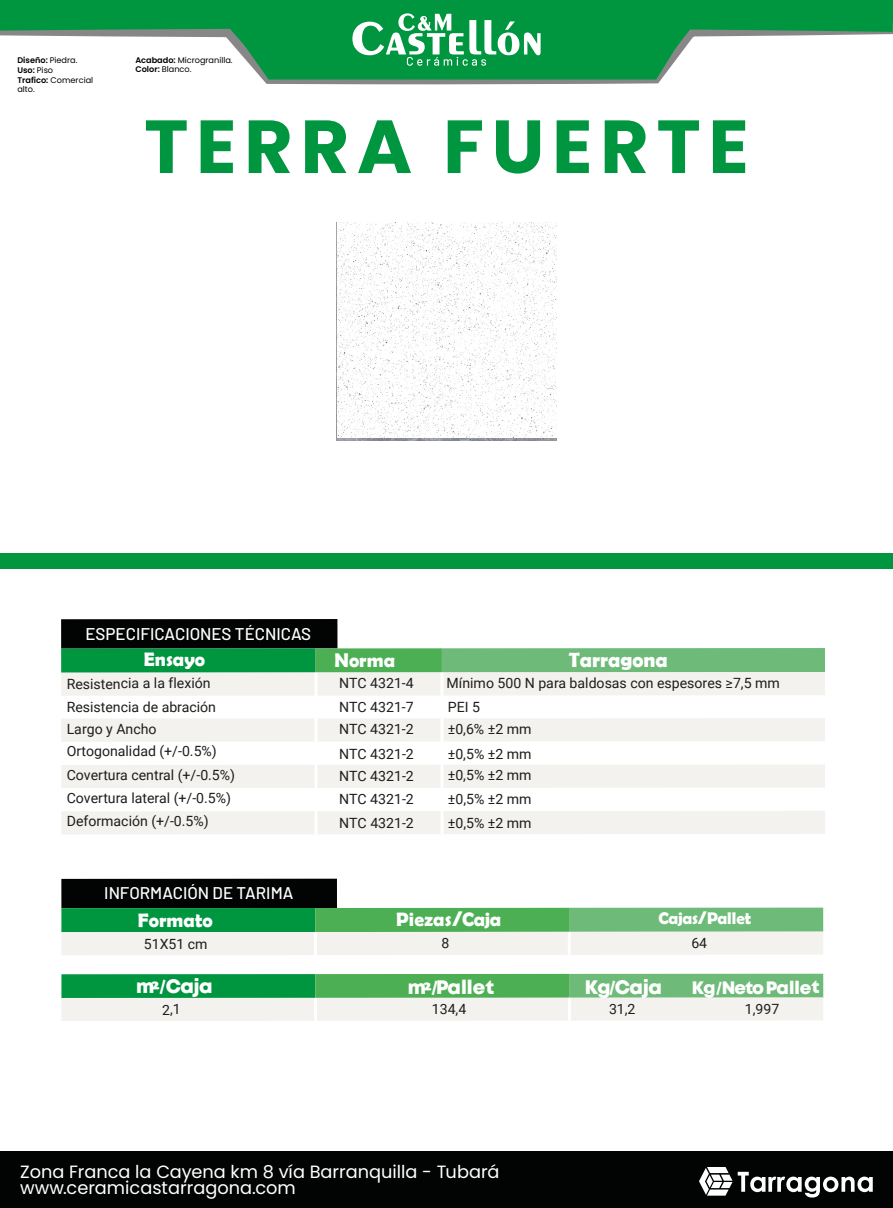
<style>
.page{position:relative;width:893px;height:1208px;background:#fff}
.page>*{position:absolute;margin:0;border:0;box-sizing:border-box;transform-origin:0 0}
.t1{font:700 75px "Poppins";letter-spacing:.1em;color:#009640}
.t2{font:700 21px "Berlin Sans FB Demi";color:#fff}
.t3{font:700 19.5px "Berlin Sans FB Demi";color:#fff}
.t4{font:19.5px "Mont Heavy DEMO";letter-spacing:-.02em;color:#fff}
.t5{font:18px "Mont Heavy DEMO";letter-spacing:-.04em;color:#fff}
.t6{font:17.7px/16.5px "Poppins";color:#fff}
.t7{font:500 16.95px "Barlow";color:#fff}
.t8{font:700 16.95px "Berlin Sans FB Demi";letter-spacing:-.02em;color:#fff}
.t9{font:14.1px/23.4px "Roboto";color:#1d1d1b}
.t10{font:8.25px/9.8px "Poppins";color:#000}
.s1{font-weight:600}
.s2{font-family:"Cocogoose";font-weight:400}
.s3{font-family:"Berlin Sans FB Demi";font-weight:700}
</style>
<div class="page">
<hr style="left:263px;top:80px;width:398px;height:4px;background:#878787">
<svg style="left:0;top:0;width:893px;height:80px;fill:#009640"></svg>
<svg style="left:352px;top:13px;width:189px;height:53px"></svg>
<div style="left:0;top:553px;width:893px;height:16px;background:#009640"></div>
<div style="left:61px;top:619px;width:276px;height:29px;background:#020303"></div>
<div style="left:61px;top:648px;width:255px;height:25px;background:#009640"></div>
<div style="left:316px;top:648px;width:126px;height:24px;background:#4daf54"></div>
<div style="left:442px;top:648px;width:383px;height:24px;background:#6eba78"></div>
<div style="left:61px;top:672px;width:764px;height:24px;background:#f4f2ef"></div>
<div style="left:61px;top:718px;width:764px;height:24px;background:#f4f2ef"></div>
<div style="left:61px;top:765px;width:764px;height:23px;background:#f4f2ef"></div>
<div style="left:61px;top:811px;width:764px;height:23px;background:#f4f2ef"></div>
<hr style="left:314px;top:673px;width:4px;height:161px;background:#fff">
<hr style="left:440px;top:672px;width:4px;height:162px;background:#fff">
<div style="left:61px;top:878px;width:276px;height:30px;background:#020303"></div>
<div style="left:61px;top:908px;width:254px;height:24px;background:#009640"></div>
<div style="left:315px;top:908px;width:254px;height:24px;background:#4daf54"></div>
<div style="left:569px;top:907px;width:254px;height:25px;background:#6eba78"></div>
<div style="left:61px;top:974px;width:254px;height:24px;background:#009640"></div>
<div style="left:315px;top:974px;width:254px;height:24px;background:#4daf54"></div>
<div style="left:569px;top:973px;width:254px;height:25px;background:#6eba78"></div>
<div style="left:61px;top:931px;width:762px;height:24px;background:#f4f2ef"></div>
<hr style="left:314px;top:932px;width:3px;height:23px;background:#fff">
<hr style="left:568px;top:932px;width:3px;height:23px;background:#fff">
<div style="left:61px;top:997px;width:762px;height:24px;background:#f4f2ef"></div>
<hr style="left:314px;top:998px;width:3px;height:23px;background:#fff">
<hr style="left:568px;top:998px;width:3px;height:22px;background:#fff">
<div style="left:0;top:1152px;width:893px;height:56px;background:#020303"></div>
<svg style="left:699px;top:1167px;width:33px;height:28px"></svg>
<svg style="left:738px;top:1171px;width:135px;height:26px"></svg>
<img style="left:338px;top:222px;width:218px;height:215px">
<p class="t10" style="left:17px;top:55px;width:77px"><span class="s1">Diseño:</span> Piedra.<br><span class="s1">Uso:</span> Piso<br><span class="s1">Trafico:</span> Comercial alto.</p>
<p class="t10" style="left:135px;top:55px;width:99px"><span class="s1">Acabado:</span> Microgranilla.<br><span class="s1">Color:</span> Blanco.</p>
<h1 class="t1" style="left:144px;top:103px;width:606px">TERRA FUERTE</h1>
<p class="t7" style="left:85px;top:622px;width:227px">ESPECIFICACIONES TÉCNICAS</p>
<p class="t9" style="left:67px;top:671px;width:145px">Resistencia a la flexión</p>
<p class="t9" style="left:339px;top:671px;width:76px;line-height:23.9px">NTC 4321-4<br>NTC 4321-7</p>
<p class="t9" style="left:339px;top:716px;width:76px;line-height:24.8px">NTC 4321-2<br>NTC 4321-2</p>
<p class="t9" style="left:339px;top:764px;width:76px;text-align:justify">NTC 4321-2<br>NTC 4321-2<br>NTC 4321-2</p>
<h3 class="t3" style="left:144px;top:648px;width:63px">Ensayo</h3>
<h3 class="t3" style="left:334px;top:649px;width:62px">Norma</h3>
<h2 class="t2" style="left:569px;top:648px;width:101px">Tarragona</h2>
<p class="t9" style="left:447px;top:671px;width:335px">Mínimo 500 N para baldosas con espesores ≥7,5 mm</p>
<p class="t9" style="left:67px;top:695px;width:152px;line-height:21.9px">Resistencia de abración<br>Largo y Ancho<br>Ortogonalidad (+/-0.5%)</p>
<p class="t9" style="left:67px;top:763px;width:170px;line-height:22.6px">Covertura central (+/-0.5%)<br>Covertura lateral (+/-0.5%)<br>Deformación (+/-0.5%)</p>
<p class="t9" style="left:448px;top:695px;width:85px;line-height:22px">PEI 5<br>±0,6% ±2 mm</p>
<p class="t9" style="left:448px;top:743px;width:85px;line-height:21.3px">±0,5% ±2 mm ±0,5% ±2 mm</p>
<p class="t9" style="left:448px;top:787px;width:85px">±0,5% ±2 mm ±0,5% ±2 mm</p>
<p class="t7" style="left:104px;top:880px;width:191px">INFORMACIÓN DE TARIMA</p>
<p class="t9" style="left:144px;top:931px;width:65px">51X51 cm</p>
<h3 class="t3" style="left:138px;top:909px;width:76px">Formato</h3>
<h3 class="t3" style="left:396px;top:907px;width:107px">Piezas<span class="s2">/</span>Caja</h3>
<p class="t8" style="left:658px;top:908px;width:94px">Cajas<span class="s2">/</span>Pallet</p>
<p class="t9" style="left:442px;top:931px;width:9px">8</p>
<p class="t9" style="left:691px;top:931px;width:17px">64</p>
<h3 class="t4" style="left:136px;top:974px;width:78px">m<span class="s3">²/</span>Caja</h3>
<h3 class="t4" style="left:408px;top:976px;width:88px">m<span class="s3">²/</span>Pallet</h3>
<h3 class="t4" style="left:585px;top:975px;width:78px">Kg<span class="s3">/</span>Caja</h3>
<p class="t5" style="left:692px;top:977px;width:129px">Kg<span class="s3">/</span>Neto Pallet</p>
<p class="t9" style="left:162px;top:997px;width:20px">2,1</p>
<p class="t9" style="left:432px;top:997px;width:36px">134,4</p>
<p class="t9" style="left:609px;top:997px;width:28px">31,2</p>
<p class="t9" style="left:745px;top:997px;width:36px">1,997</p>
<p class="t6" style="left:20px;top:1163px;width:481px">Zona Franca la Cayena km 8 vía Barranquilla - Tubará www.ceramicastarragona.com</p>
</div>
